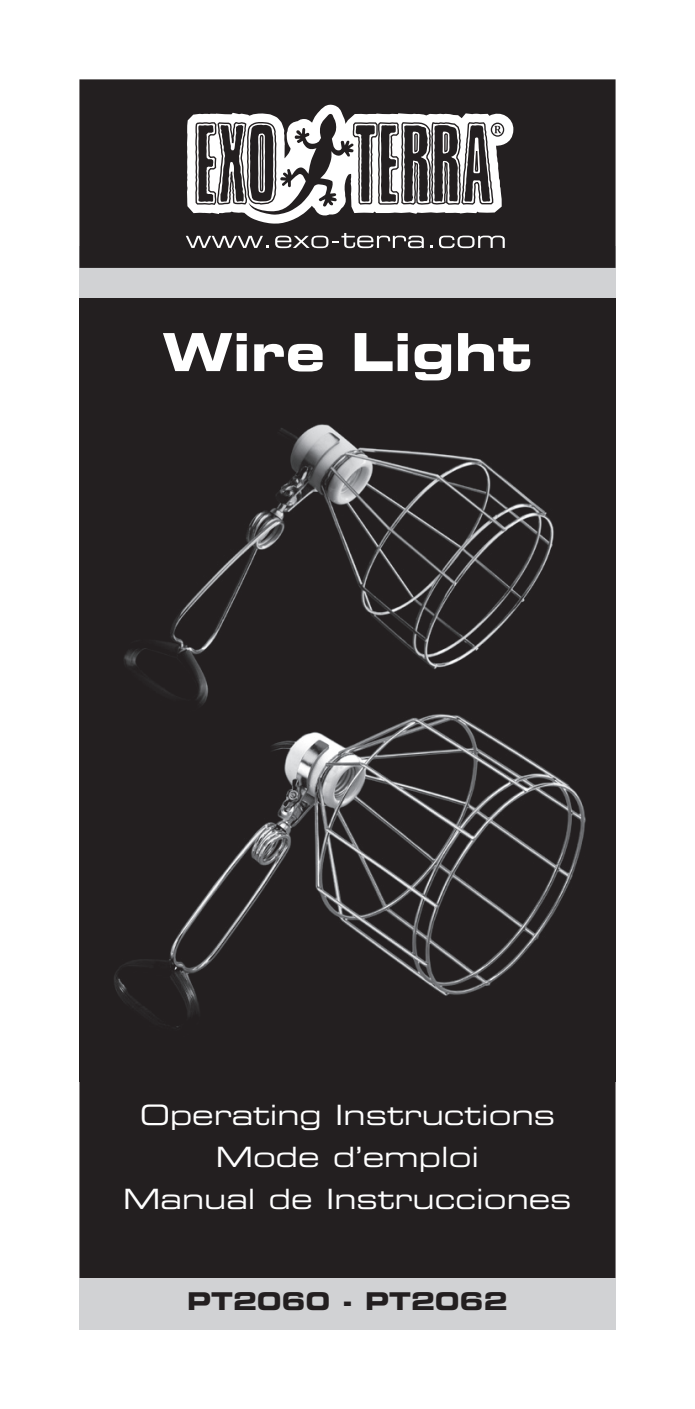
<style>
.page{position:relative;width:695px;height:1409px;background:#fff}
.page>*{position:absolute;margin:0;border:0;box-sizing:border-box;transform-origin:0 0}
.t1{font:52.5px "Eurostile Bold Extended Two";color:#fff}
.t2{font:28px/42px "Eurostile Extended Two";color:#fff;text-align:center}
.t3{font:24.5px "Eurostile Bold Extended Two";color:#231f20}
</style>
<div class="page">
<img style="left:79px;top:313px;width:536px;height:749px">
<div style="left:79px;top:246px;width:536px;height:52px;background:#d1d2d4"></div>
<div style="left:81px;top:81px;width:532px;height:185px;background:#231f20"></div>
<div style="left:79px;top:79px;width:536px;height:189px;border:4px solid #231f20"></div>
<div style="left:81px;top:1063px;width:532px;height:265px;background:#231f20"></div>
<div style="left:79px;top:1062px;width:536px;height:267px;border:4px solid #231f20"></div>
<svg style="left:187px;top:105px;width:326px;height:119px"></svg>
<svg style="left:186px;top:236px;width:83px;height:12px"></svg>
<svg style="left:275px;top:233px;width:149px;height:15px"></svg>
<svg style="left:439px;top:236px;width:65px;height:12px"></svg>
<div style="left:79px;top:1278px;width:536px;height:51px;background:#d1d2d4"></div>
<h1 class="t1" style="left:162px;top:315px;width:371px">Wire Light</h1>
<p class="t2" style="left:123px;top:1094px;width:450px">Operating Instructions<br>Mode d’emploi<br>Manual de Instrucciones</p>
<p class="t3" style="left:187px;top:1284px;width:322px">PT2060 - PT2062</p>
</div>
